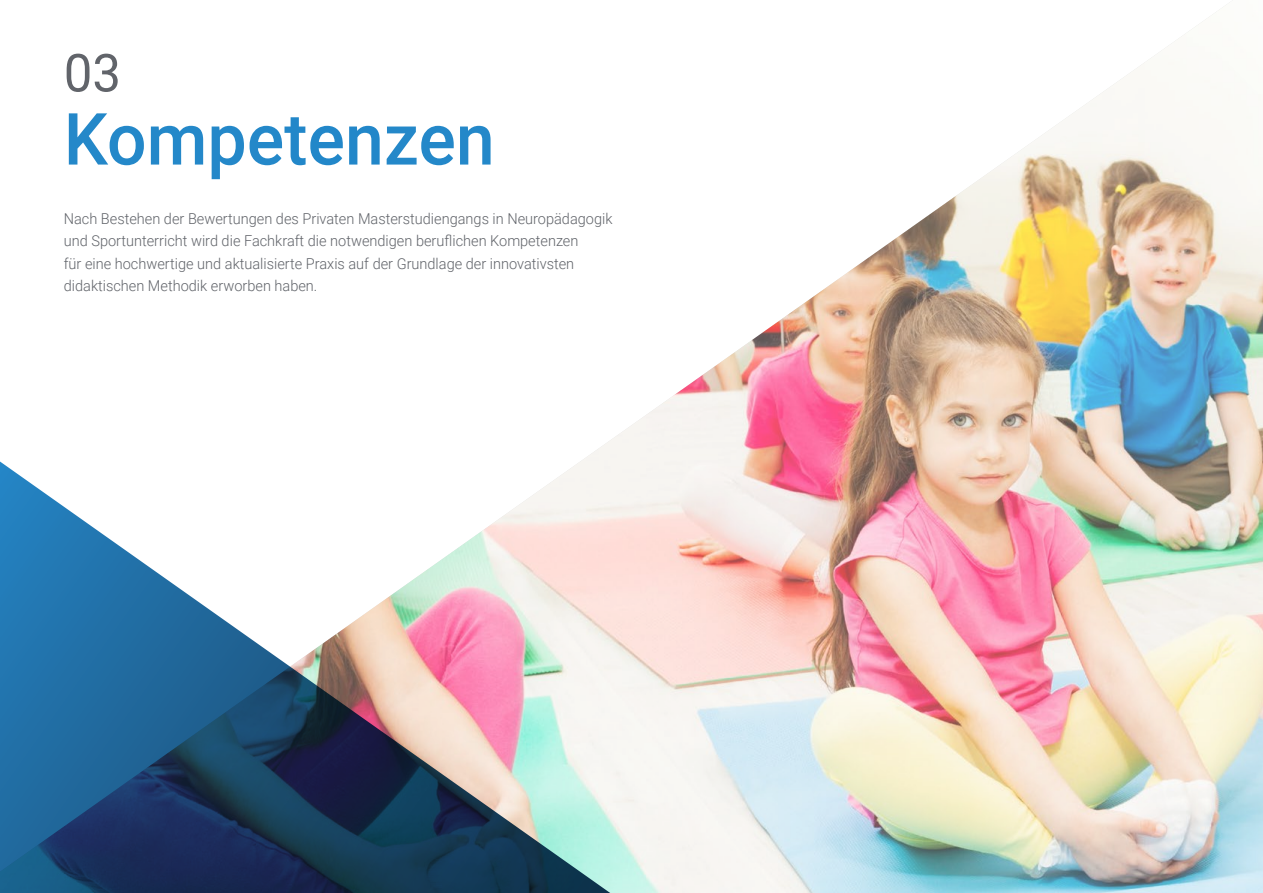
<style>
.page{position:relative;width:1263px;height:893px;background:#fff}
.page>*{position:absolute;margin:0;border:0;box-sizing:border-box;transform-origin:0 0}
.t1{font:500 72px "Roboto";color:#2488c9}
.t2{font:52.5px "Roboto";color:#61646a}
.t3{font:300 15px/22.5px "Roboto";color:#61646a}
.s1{color:#2287c9}
</style>
<div class="page">
<img style="left:603px;top:2px;width:660px;height:891px">
<svg style="left:0;top:446px;width:640px;height:447px"></svg>
<h2 class="t2" style="left:64px;top:36px;width:59px">03</h2>
<h1 class="t1" style="left:64px;top:89px;width:432px">Kompe<span class="s1">ten</span>zen</h1>
<p class="t3" style="left:64px;top:207px;width:550px">Nach Bestehen der Bewertungen des Privaten Masterstudiengangs in Neuropädagogik und Sportunterricht wird die Fachkraft die notwendigen beruflichen Kompetenzen<br>für eine hochwertige und aktualisierte Praxis auf der Grundlage der innovativsten didaktischen Methodik erworben haben.</p>
</div>
